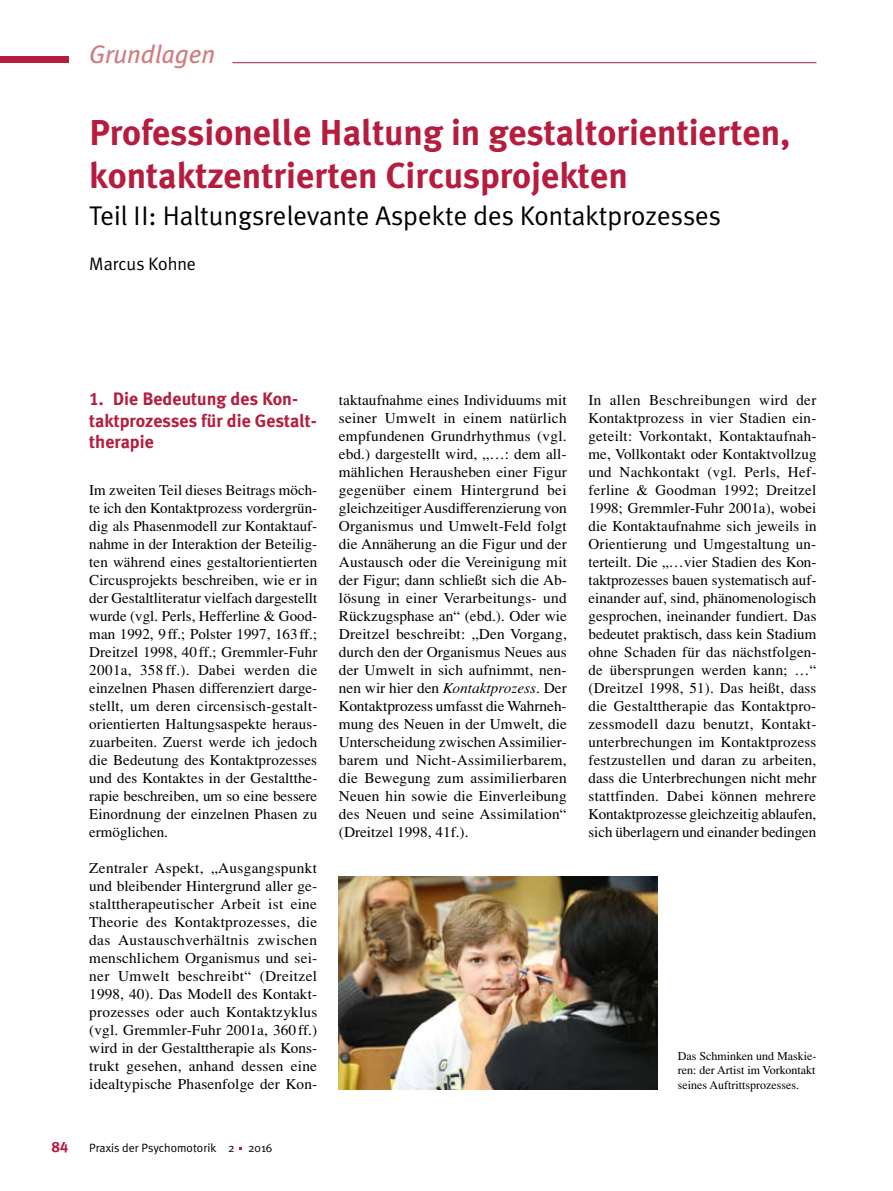
<style>
.page{position:relative;width:893px;height:1191px;background:#fff}
.page>*{position:absolute;margin:0;border:0;box-sizing:border-box;transform-origin:0 0}
.t1{font:700 36px/43.2px "Meta Plus";color:#b61c3e}
.t2{font:27px "Meta Plus Normal";color:#000}
.t3{font:italic 25.5px "Meta Plus";color:#d27c7e}
.t4{font:700 18px/21.6px "Meta Plus";color:#b61c3e}
.t5{font:18px "Meta Plus Normal";color:#000}
.t6{font:15px/18px "Times";letter-spacing:.01em;color:#000;text-align:justify}
.t7{font:15px "Meta Plus Bold Caps";color:#b61c3e}
.t8{font:12px/14.4px "Times";color:#000;text-align:justify}
.t9{font:12px "Meta Plus Normal";color:#000}
.s1{font-family:"Meta Plus Bold Caps";font-weight:400}
.s2{font-style:italic}
</style>
<div class="page">
<hr style="left:232px;top:62px;width:584px;height:1px;background:#b61c3e">
<div style="left:0;top:57px;width:68px;height:6px;background:#b61c3e"></div>
<img style="left:339px;top:876px;width:319px;height:213px">
<h3 class="t3" style="left:89px;top:39px;width:128px">Grundlagen</h3>
<h1 class="t1" style="left:89px;top:111px;width:702px">Professionelle Haltung in gestaltorientierten, kontaktzentrierten Circusprojekten</h1>
<h2 class="t2" style="left:89px;top:200px;width:633px">Teil II: Haltungsrelevante Aspekte des Kontaktprozesses</h2>
<p class="t5" style="left:89px;top:253px;width:108px">Marcus Kohne</p>
<p class="t4" style="left:89px;top:388px;width:229px"><span class="s1">1.</span> Die Bedeutung des Kon&shy;taktprozesses für die Gestalt&shy;therapie</p>
<p class="t6" style="left:89px;top:481px;width:230px">Im zweiten Teil dieses Beitrags möch&shy;te ich den Kontaktprozess vordergrün&shy;dig als Phasenmodell zur Kontaktauf&shy;nahme in der Interaktion der Beteilig&shy;ten während eines gestaltorientierten Circusprojekts beschreiben, wie er in der Gestaltliteratur vielfach dargestellt wurde (vgl. Perls, Hefferline &amp; Good&shy;man 1992, 9 ff.; Polster 1997, 163 ff.; Dreitzel 1998, 40 ff.; Gremmler-Fuhr 2001a, 358 ff.). Dabei werden die einzelnen Phasen differenziert darge&shy;stellt, um deren circensisch-gestalt&shy;orientierten Haltungsaspekte heraus&shy;zuarbeiten. Zuerst werde ich jedoch die Bedeutung des Kontaktprozesses und des Kontaktes in der Gestaltthe&shy;rapie beschreiben, um so eine bessere Einordnung der einzelnen Phasen zu ermöglichen.</p>
<p class="t6" style="left:89px;top:859px;width:230px">Zentraler Aspekt, „Ausgangspunkt und bleibender Hintergrund aller ge&shy;stalttherapeutischer Arbeit ist eine Theorie des Kontaktprozesses, die das Austauschverhältnis zwischen menschlichem Organismus und sei&shy;ner Umwelt beschreibt“ (Dreitzel 1998, 40). Das Modell des Kontakt&shy;prozesses oder auch Kontaktzyklus (vgl. Gremmler-Fuhr 2001a, 360 ff.) wird in der Gestalttherapie als Kons&shy;trukt gesehen, anhand dessen eine idealtypische Phasenfolge der Kon-</p>
<p class="t7" style="left:52px;top:1138px;width:18px">84</p>
<p class="t9" style="left:89px;top:1141px;width:185px">Praxis der Psychomotorik 2 2016</p>
<p class="t6" style="left:339px;top:391px;width:230px">taktaufnahme eines Individuums mit seiner Umwelt in einem natürlich empfundenen Grundrhythmus (vgl. ebd.) dargestellt wird, „…: dem all&shy;mählichen Herausheben einer Figur gegenüber einem Hintergrund bei gleichzeitiger Ausdifferenzierung von Organismus und Umwelt-Feld folgt die Annäherung an die Figur und der Austausch oder die Vereinigung mit der Figur; dann schließt sich die Ab&shy;lösung in einer Verarbeitungs- und Rückzugsphase an“ (ebd.). Oder wie Dreitzel beschreibt: „Den Vorgang, durch den der Organismus Neues aus der Umwelt in sich aufnimmt, nen&shy;nen wir hier den <span class="s2">Kontaktprozess</span>. Der Kontaktprozess umfasst die Wahrneh&shy;mung des Neuen in der Umwelt, die Unterscheidung zwischen Assimilier&shy;barem und Nicht-Assimilierbarem, die Bewegung zum assimilierbaren Neuen hin sowie die Einverleibung des Neuen und seine Assimilation“ (Dreitzel 1998, 41f.).</p>
<p class="t6" style="left:588px;top:391px;width:230px">In allen Beschreibungen wird der Kontaktprozess in vier Stadien ein&shy;geteilt: Vorkontakt, Kontaktaufnah&shy;me, Vollkontakt oder Kontaktvollzug und Nachkontakt (vgl. Perls, Hef&shy;ferline &amp; Goodman 1992; Dreitzel 1998; Gremmler-Fuhr 2001a), wobei die Kontaktaufnahme sich jeweils in Orientierung und Umgestaltung un&shy;terteilt. Die „…vier Stadien des Kon&shy;taktprozesses bauen systematisch auf&shy;einander auf, sind, phänomenologisch gesprochen, ineinander fundiert. Das bedeutet praktisch, dass kein Stadium ohne Schaden für das nächstfolgen&shy;de übersprungen werden kann; …“ (Dreitzel 1998, 51). Das heißt, dass die Gestalttherapie das Kontaktpro&shy;zessmodell dazu benutzt, Kontakt&shy;unterbrechungen im Kontaktprozess festzustellen und daran zu arbeiten, dass die Unterbrechungen nicht mehr stattfinden. Dabei können mehrere Kontaktprozesse gleichzeitig ablaufen, sich überlagern und einander bedingen</p>
<p class="t8" style="left:678px;top:1048px;width:140px">Das Schminken und Maskie&shy;ren: der Artist im Vorkontakt seines Auftrittsprozesses.</p>
</div>
